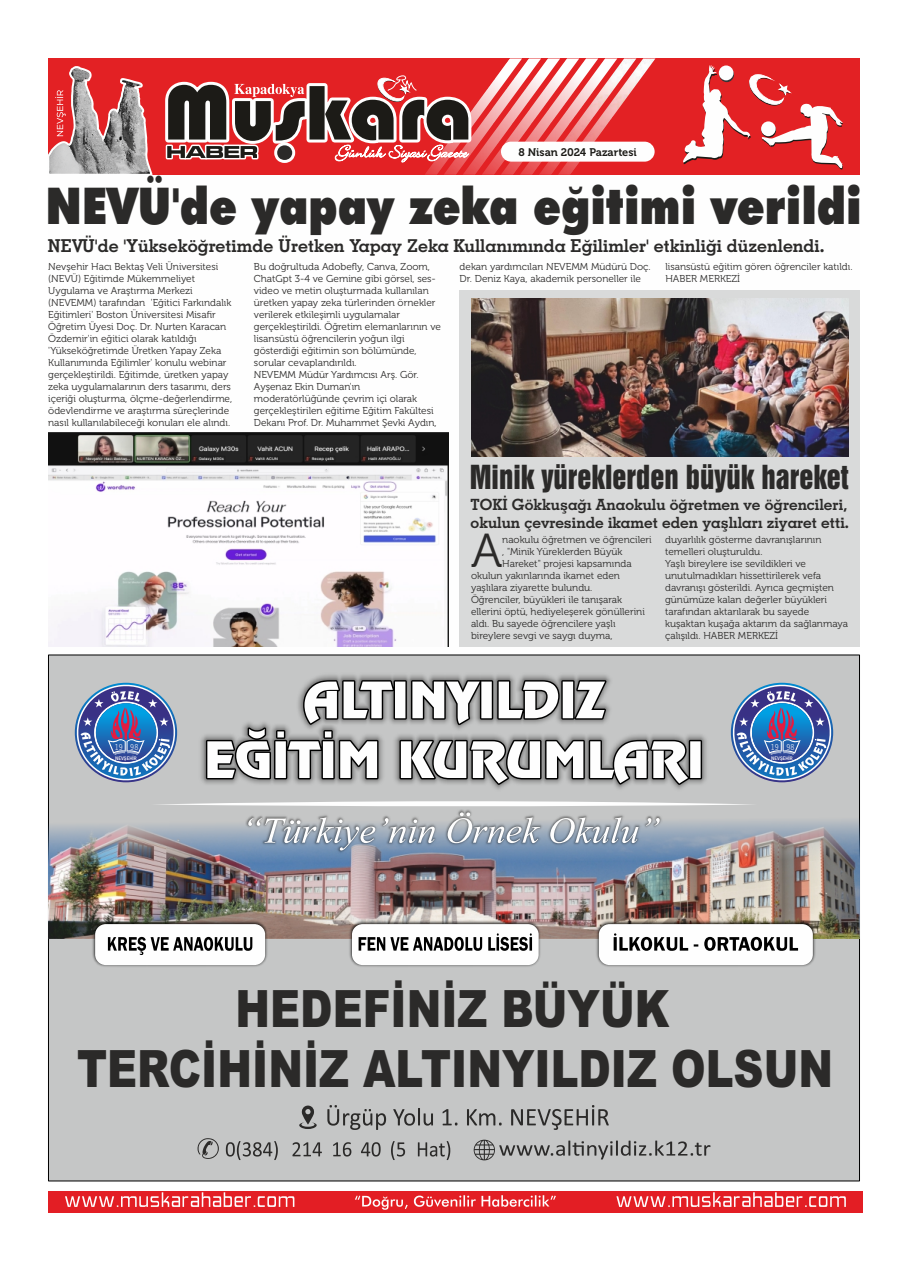
<style>
.page{position:relative;width:908px;height:1276px;background:#fff}
.page>*{position:absolute;margin:0;border:0;box-sizing:border-box;transform-origin:0 0}
.t1{font:900 51.5px/60.9px "Arial";color:#2b2a29;text-align:center;scale:.81 1}
.t2{font:900 50.7px "Futura BT";color:#2b2a29;scale:.85 1}
.t3{font:47.5px "Museo 300";color:#2b2a29}
.t4{font:30.2px "Swiss 921 BT";color:#2b2a29;scale:.95 1}
.t5{font:17.8px "Geometric Slabserif 703 Bold BT";color:#2b2a29}
.t6{font:15.5px/18.6px "Geometric Slabserif 703 Bold BT";color:#2b2a29}
.t7{font:11px "Museo 700";color:#1c1b17}
.t8{font:10px/12px "Museo 300";color:#2b2a29}
.t9{font:7.9px "Yu Gothic";color:#fefefe;scale:.92 1}
.t10{font:700 4.5px "Yu Gothic";color:#fefefe;scale:.92 1}
</style>
<div class="page">
<div style="left:48px;top:1191px;width:814px;height:21px;background:#e31e24"></div>
<svg style="left:355px;top:1195px;width:200px;height:14px"></svg>
<svg style="left:65px;top:1192px;width:229px;height:15px"></svg>
<svg style="left:616px;top:1192px;width:229px;height:15px"></svg>
<div style="left:48px;top:58px;width:811px;height:117px;background:#e32124"></div>
<img style="left:425px;top:168px;width:17px;height:7px">
<img style="left:444px;top:168px;width:17px;height:7px">
<img style="left:463px;top:98px;width:18px;height:77px">
<img style="left:481px;top:72px;width:19px;height:103px">
<img style="left:500px;top:58px;width:19px;height:117px">
<img style="left:519px;top:58px;width:19px;height:117px">
<img style="left:538px;top:58px;width:19px;height:117px">
<img style="left:557px;top:58px;width:98px;height:117px">
<svg style="left:683px;top:65px;width:159px;height:105px"></svg>
<svg style="left:165px;top:75px;width:310px;height:93px"></svg>
<svg style="left:48px;top:66px;width:105px;height:109px"></svg>
<div style="left:500px;top:142px;width:154px;height:20px;background:#fefefe;border-radius:10px"></div>
<div style="left:459px;top:290px;width:400px;height:356px;background:#d9dada"></div>
<div style="left:48px;top:654px;width:811px;height:527px;background:#c5c6c6"></div>
<img style="left:48px;top:744px;width:811px;height:194px">
<img style="left:198px;top:672px;width:511px;height:121px">
<svg style="left:204px;top:678px;width:499px;height:109px;background:#a8a9a9"></svg>
<svg style="left:207px;top:681px;width:493px;height:102px"></svg>
<img style="left:245px;top:850px;width:417px;height:3px">
<svg style="left:151px;top:800px;width:605px;height:50px;background:#b1b9c1"></svg>
<svg style="left:74px;top:682px;width:103px;height:100px;background:#7089b8"></svg>
<svg style="left:730px;top:682px;width:103px;height:100px;background:#7089b8"></svg>
<img style="left:89px;top:918px;width:182px;height:53px">
<div style="left:95px;top:924px;width:170px;height:41px;background:#fefefe;border-radius:11px"></div>
<img style="left:345px;top:918px;width:199px;height:53px">
<div style="left:352px;top:924px;width:186px;height:41px;background:#fefefe;border-radius:11px"></div>
<img style="left:592px;top:918px;width:226px;height:53px">
<div style="left:598px;top:924px;width:214px;height:41px;background:#fefefe;border-radius:11px"></div>
<svg style="left:108px;top:937px;width:144px;height:18px"></svg>
<svg style="left:613px;top:933px;width:184px;height:18px"></svg>
<svg style="left:358px;top:933px;width:174px;height:18px"></svg>
<svg style="left:297px;top:1105px;width:311px;height:25px;background:#a6a7a6"></svg>
<svg style="left:226px;top:1141px;width:52px;height:19px"></svg>
<svg style="left:292px;top:1142px;width:30px;height:14px"></svg>
<svg style="left:333px;top:1142px;width:18px;height:14px"></svg>
<svg style="left:361px;top:1142px;width:19px;height:14px"></svg>
<svg style="left:391px;top:1141px;width:14px;height:19px"></svg>
<svg style="left:417px;top:1141px;width:33px;height:19px"></svg>
<svg style="left:197px;top:1138px;width:22px;height:21px"></svg>
<svg style="left:473px;top:1139px;width:237px;height:21px;background:#a5a5a5"></svg>
<img style="left:48px;top:433px;width:400px;height:213px">
<img style="left:471px;top:298px;width:377px;height:158px">
<p class="t7" style="left:518px;top:148px;width:120px">8 Nisan 2024 Pazartesi</p>
<h2 class="t2" style="left:45px;top:185px;width:961px">NEVÜ'de yapay zeka eğitimi verildi</h2>
<h3 class="t5" style="left:48px;top:238px;width:777px">NEVÜ'de 'Yükseköğretimde Üretken Yapay Zeka Kullanımında Eğilimler' etkinliği düzenlendi.</h3>
<p class="t8" style="left:48px;top:261px;width:185px">Nevşehir Hacı Bektaş Veli Üniversitesi (NEVÜ) Eğitimde Mükemmeliyet Uygulama ve Araştırma Merkezi (NEVEMM) tarafından 'Eğitici Farkındalık Eğitimleri' Boston Üniversitesi Misafir Öğretim Üyesi Doç. Dr. Nurten Karacan Özdemir'in eğitici olarak katıldığı 'Yükseköğretimde Üretken Yapay Zeka Kullanımında Eğilimler' konulu webinar gerçekleştirildi. Eğitimde, üretken yapay zeka uygulamalarının ders tasarımı, ders içeriği oluşturma, ölçme-değerlendirme, ödevlendirme ve araştırma süreçlerinde nasıl kullanılabileceği konuları ele alındı.</p>
<p class="t8" style="left:254px;top:261px;width:188px">Bu doğrultuda Adobefly, Canva, Zoom, ChatGpt 3-4 ve Gemine gibi görsel, ses&shy;video ve metin oluşturmada kullanılan üretken yapay zeka türlerinden örnekler verilerek etkileşimli uygulamalar gerçekleştirildi. Öğretim elemanlarının ve lisansüstü öğrencilerin yoğun ilgi gösterdiği eğitimin son bölümünde, sorular cevaplandırıldı.<br>NEVEMM Müdür Yardımcısı Arş. Gör.<br>Ayşenaz Ekin Duman'ın moderatörlüğünde çevrim içi olarak gerçekleştirilen eğitime Eğitim Fakültesi Dekanı Prof. Dr. Muhammet Şevki Aydın,</p>
<p class="t8" style="left:459px;top:261px;width:192px">dekan yardımcıları NEVEMM Müdürü Doç.<br>Dr. Deniz Kaya, akademik personeller ile</p>
<p class="t8" style="left:665px;top:261px;width:188px">lisansüstü eğitim gören öğrenciler katıldı.<br>HABER MERKEZİ</p>
<h3 class="t4" style="left:469px;top:466px;width:400px">Minik yüreklerden büyük hareket</h3>
<h3 class="t6" style="left:470px;top:496px;width:380px">TOKİ Gökkuşağı Anaokulu öğretmen ve öğrencileri, okulun çevresinde ikamet eden yaşlıları ziyaret etti.</h3>
<h3 class="t3" style="left:471px;top:532px;width:33px">A</h3>
<p class="t8" style="left:502px;top:535px;width:151px">naokulu öğretmen ve öğrencileri</p>
<p class="t8" style="left:664px;top:535px;width:184px">duyarlılık gösterme davranışlarının temelleri oluşturuldu.<br>Yaşlı bireylere ise sevildikleri ve unutulmadıkları hissettirilerek vefa davranışı gösterildi. Ayrıca geçmişten günümüze kalan değerler büyükleri tarafından aktarılarak bu sayede kuşaktan kuşağa aktarım da sağlanmaya çalışıldı. HABER MERKEZİ</p>
<p class="t8" style="left:502px;top:547px;width:122px">, "Minik Yüreklerden Büyük</p>
<p class="t8" style="left:502px;top:559px;width:131px">Hareket" projesi kapsamında</p>
<p class="t8" style="left:471px;top:571px;width:150px">okulun yakınlarında ikamet eden</p>
<p class="t8" style="left:471px;top:583px;width:123px">yaşlılara ziyarette bulundu.</p>
<p class="t8" style="left:471px;top:595px;width:152px">Öğrenciler, büyükleri ile tanışarak</p>
<p class="t8" style="left:471px;top:607px;width:175px">ellerini öptü, hediyeleşerek gönüllerini</p>
<p class="t8" style="left:471px;top:619px;width:146px">aldı. Bu sayede öğrencilere yaşlı</p>
<p class="t8" style="left:471px;top:631px;width:143px">bireylere sevgi ve saygı duyma,</p>
<p class="t9" style="left:115px;top:742px;width:10px">19</p>
<p class="t10" style="left:115px;top:756px;width:25px">NEVŞEHİR</p>
<p class="t9" style="left:130px;top:742px;width:10px">98</p>
<p class="t9" style="left:770px;top:742px;width:10px">19</p>
<p class="t10" style="left:770px;top:756px;width:25px">NEVŞEHİR</p>
<p class="t9" style="left:786px;top:742px;width:10px">98</p>
<h1 class="t1" style="left:77px;top:983px;width:934px">HEDEFİNİZ BÜYÜK<br>TERCİHİNİZ ALTINYILDIZ OLSUN</h1>
</div>
